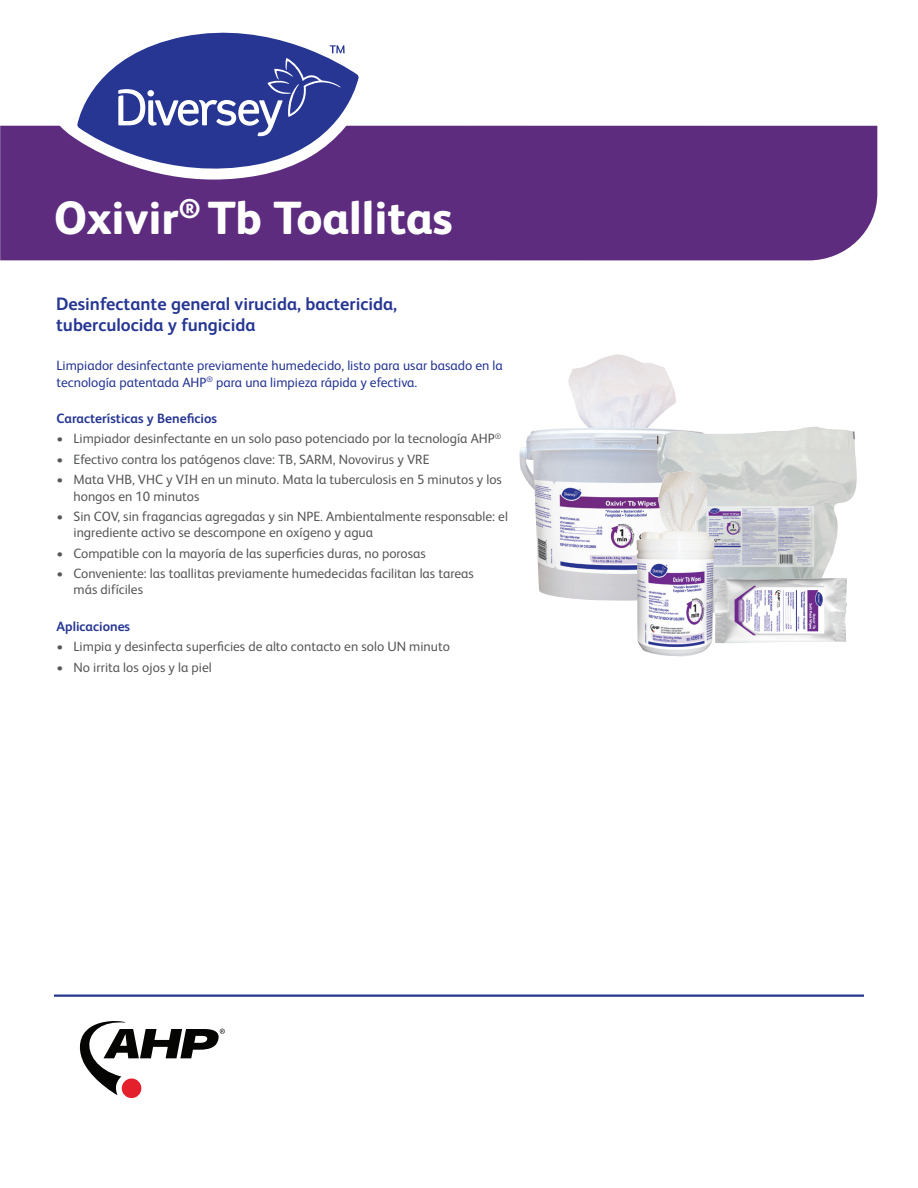
<style>
.page{position:relative;width:918px;height:1188px;background:#fff}
.page>*{position:absolute;margin:0;border:0;box-sizing:border-box;transform-origin:0 0}
.t1{font:800 46.5px "FS Albert Pro";color:#fff}
.t2{font:700 18px/21.6px "FS Albert Pro";color:#263692}
.t3{font:13.5px/16.2px "FS Albert Pro";color:#57585a}
.t4{font:13.5px/16.2px "FS Albert Pro";color:#263692}
.t5{font:700 13.5px "FS Albert Pro";color:#263692}
</style>
<div class="page">
<svg style="left:122px;top:1078px;width:19px;height:20px"></svg>
<svg style="left:80px;top:1021px;width:145px;height:74px"></svg>
<div style="left:0;top:126px;width:877px;height:134px;background:#5d2c7e"></div>
<hr style="left:54px;top:995px;width:810px;height:2px;background:#263692">
<img style="left:520px;top:354px;width:156px;height:247px">
<img style="left:656px;top:426px;width:201px;height:152px">
<img style="left:636px;top:471px;width:79px;height:186px">
<img style="left:713px;top:578px;width:134px;height:65px">
<svg style="left:57px;top:125px;width:317px;height:55px;background:#6a3d88"></svg>
<svg style="left:77px;top:32px;width:282px;height:149px"></svg>
<svg style="left:118px;top:45px;width:227px;height:91px;background:#4b58a4"></svg>
<h1 class="t1" style="left:54px;top:181px;width:400px">Oxivir<sup>®</sup> Tb Toallitas</h1>
<h2 class="t2" style="left:56px;top:292px;width:343px">Desinfectante general virucida, bactericida, tuberculocida y fungicida</h2>
<p class="t4" style="left:57px;top:357px;width:448px">Limpiador desinfectante previamente humedecido, listo para usar basado en la tecnología patentada AHP<sup>®</sup> para una limpieza rápida y efectiva.</p>
<p class="t5" style="left:57px;top:409px;width:162px">Características y Beneficios</p>
<p class="t3" style="left:57px;top:430px;width:446px">• Limpiador desinfectante en un solo paso potenciado por la tecnología AHP<sup>®</sup></p>
<p class="t3" style="left:57px;top:450px;width:375px">• Efectivo contra los patógenos clave: TB, SARM, Novovirus y VRE</p>
<p class="t3" style="left:74px;top:471px;width:430px;text-indent:-17px">• Mata VHB, VHC y VIH en un minuto. Mata la tuberculosis en 5 minutos y los hongos en 10 minutos</p>
<p class="t3" style="left:74px;top:507px;width:436px;text-indent:-17px">• Sin COV, sin fragancias agregadas y sin NPE. Ambientalmente responsable: el ingrediente activo se descompone en oxígeno y agua</p>
<p class="t3" style="left:57px;top:544px;width:371px">• Compatible con la mayoría de las superficies duras, no porosas</p>
<p class="t3" style="left:74px;top:564px;width:402px;text-indent:-17px">• Conveniente: las toallitas previamente humedecidas facilitan las tareas más difíciles</p>
<p class="t5" style="left:57px;top:617px;width:75px">Aplicaciones</p>
<p class="t3" style="left:57px;top:637px;width:395px">• Limpia y desinfecta superficies de alto contacto en solo UN minuto</p>
<p class="t3" style="left:57px;top:658px;width:157px">• No irrita los ojos y la piel</p>
</div>
